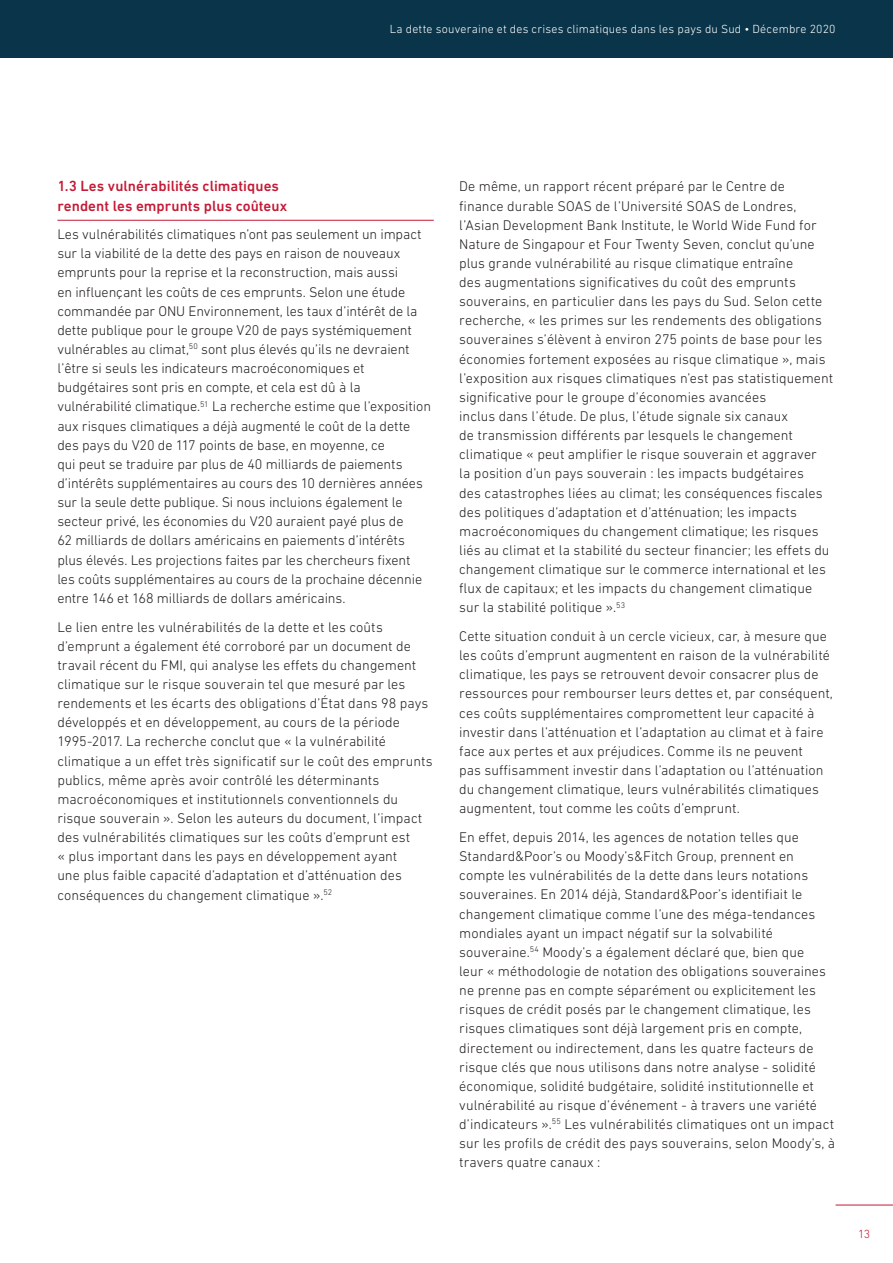
<style>
.page{position:relative;width:893px;height:1263px;background:#fff}
.page>*{position:absolute;margin:0;border:0;box-sizing:border-box;transform-origin:0 0}
.t1{font:500 15px/19.2px "DIN Next LT Pro";letter-spacing:.005em;color:#c51a35}
.t2{font:300 14.25px/19.2px "DIN Next LT Pro";color:#231f20}
.t3{font:300 12px "DIN Next LT Pro";letter-spacing:.015em;color:#fff}
.t4{font:300 12px "DIN Next LT Pro";color:#c51a35}
</style>
<div class="page">
<hr style="left:836px;top:1205px;width:57px;height:1px;background:#c51a35">
<div style="left:0;top:0;width:893px;height:57px;background:#0a3449"></div>
<hr style="left:57px;top:220px;width:377px;height:1px;background:#c51a35">
<p class="t3" style="left:390px;top:22px;width:447px">La dette souveraine et des crises climatiques dans les pays du Sud • Décembre 2020</p>
<p class="t1" style="left:57px;top:177px;width:231px">1.3 Les vulnérabilités climatiques rendent les emprunts plus coûteux</p>
<p class="t2" style="left:57px;top:225px;width:375px">Les vulnérabilités climatiques n’ont pas seulement un impact sur la viabilité de la dette des pays en raison de nouveaux emprunts pour la reprise et la reconstruction, mais aussi<br>en influençant les coûts de ces emprunts. Selon une étude commandée par ONU Environnement, les taux d’intérêt de la dette publique pour le groupe V20 de pays systémiquement vulnérables au climat,<sup>50</sup> sont plus élevés qu’ils ne devraient l’être si seuls les indicateurs macroéconomiques et budgétaires sont pris en compte, et cela est dû à la vulnérabilité climatique.<sup>51</sup> La recherche estime que l’exposition aux risques climatiques a déjà augmenté le coût de la dette des pays du V20 de 117 points de base, en moyenne, ce<br>qui peut se traduire par plus de 40 milliards de paiements d’intérêts supplémentaires au cours des 10 dernières années sur la seule dette publique. Si nous incluions également le secteur privé, les économies du V20 auraient payé plus de<br>62 milliards de dollars américains en paiements d’intérêts plus élevés. Les projections faites par les chercheurs fixent les coûts supplémentaires au cours de la prochaine décennie entre 146 et 168 milliards de dollars américains.</p>
<p class="t2" style="left:57px;top:617px;width:377px">Le lien entre les vulnérabilités de la dette et les coûts d’emprunt a également été corroboré par un document de travail récent du FMI, qui analyse les effets du changement climatique sur le risque souverain tel que mesuré par les rendements et les écarts des obligations d’État dans 98 pays développés et en développement, au cours de la période 1995-2017. La recherche conclut que « la vulnérabilité climatique a un effet très significatif sur le coût des emprunts publics, même après avoir contrôlé les déterminants macroéconomiques et institutionnels conventionnels du risque souverain ». Selon les auteurs du document, l’impact des vulnérabilités climatiques sur les coûts d’emprunt est<br>« plus important dans les pays en développement ayant<br>une plus faible capacité d’adaptation et d’atténuation des conséquences du changement climatique ».<sup>52</sup></p>
<p class="t2" style="left:459px;top:177px;width:375px">De même, un rapport récent préparé par le Centre de<br>finance durable SOAS de l’Université SOAS de Londres, l’Asian Development Bank Institute, le World Wide Fund for Nature de Singapour et Four Twenty Seven, conclut qu’une plus grande vulnérabilité au risque climatique entraîne<br>des augmentations significatives du coût des emprunts souverains, en particulier dans les pays du Sud. Selon cette recherche, « les primes sur les rendements des obligations souveraines s’élèvent à environ 275 points de base pour les économies fortement exposées au risque climatique », mais l’exposition aux risques climatiques n’est pas statistiquement significative pour le groupe d’économies avancées<br>inclus dans l’étude. De plus, l’étude signale six canaux<br>de transmission différents par lesquels le changement climatique « peut amplifier le risque souverain et aggraver<br>la position d’un pays souverain : les impacts budgétaires<br>des catastrophes liées au climat; les conséquences fiscales des politiques d’adaptation et d’atténuation; les impacts macroéconomiques du changement climatique; les risques liés au climat et la stabilité du secteur financier; les effets du changement climatique sur le commerce international et les flux de capitaux; et les impacts du changement climatique sur la stabilité politique ».<sup>53</sup></p>
<p class="t2" style="left:459px;top:626px;width:375px">Cette situation conduit à un cercle vicieux, car, à mesure que les coûts d’emprunt augmentent en raison de la vulnérabilité climatique, les pays se retrouvent devoir consacrer plus de ressources pour rembourser leurs dettes et, par conséquent, ces coûts supplémentaires compromettent leur capacité à investir dans l’atténuation et l’adaptation au climat et à faire face aux pertes et aux préjudices. Comme ils ne peuvent<br>pas suffisamment investir dans l’adaptation ou l’atténuation du changement climatique, leurs vulnérabilités climatiques augmentent, tout comme les coûts d’emprunt.</p>
<p class="t2" style="left:459px;top:827px;width:378px">En effet, depuis 2014, les agences de notation telles que Standard&amp;Poor’s ou Moody’s&amp;Fitch Group, prennent en compte les vulnérabilités de la dette dans leurs notations souveraines. En 2014 déjà, Standard&amp;Poor’s identifiait le changement climatique comme l’une des méga-tendances mondiales ayant un impact négatif sur la solvabilité souveraine.<sup>54</sup> Moody’s a également déclaré que, bien que<br>leur « méthodologie de notation des obligations souveraines ne prenne pas en compte séparément ou explicitement les risques de crédit posés par le changement climatique, les risques climatiques sont déjà largement pris en compte, directement ou indirectement, dans les quatre facteurs de risque clés que nous utilisons dans notre analyse - solidité économique, solidité budgétaire, solidité institutionnelle et vulnérabilité au risque d’événement - à travers une variété d’indicateurs ».<sup>55</sup> Les vulnérabilités climatiques ont un impact sur les profils de crédit des pays souverains, selon Moody’s, à travers quatre canaux :</p>
<p class="t4" style="left:858px;top:1227px;width:14px">13</p>
</div>
